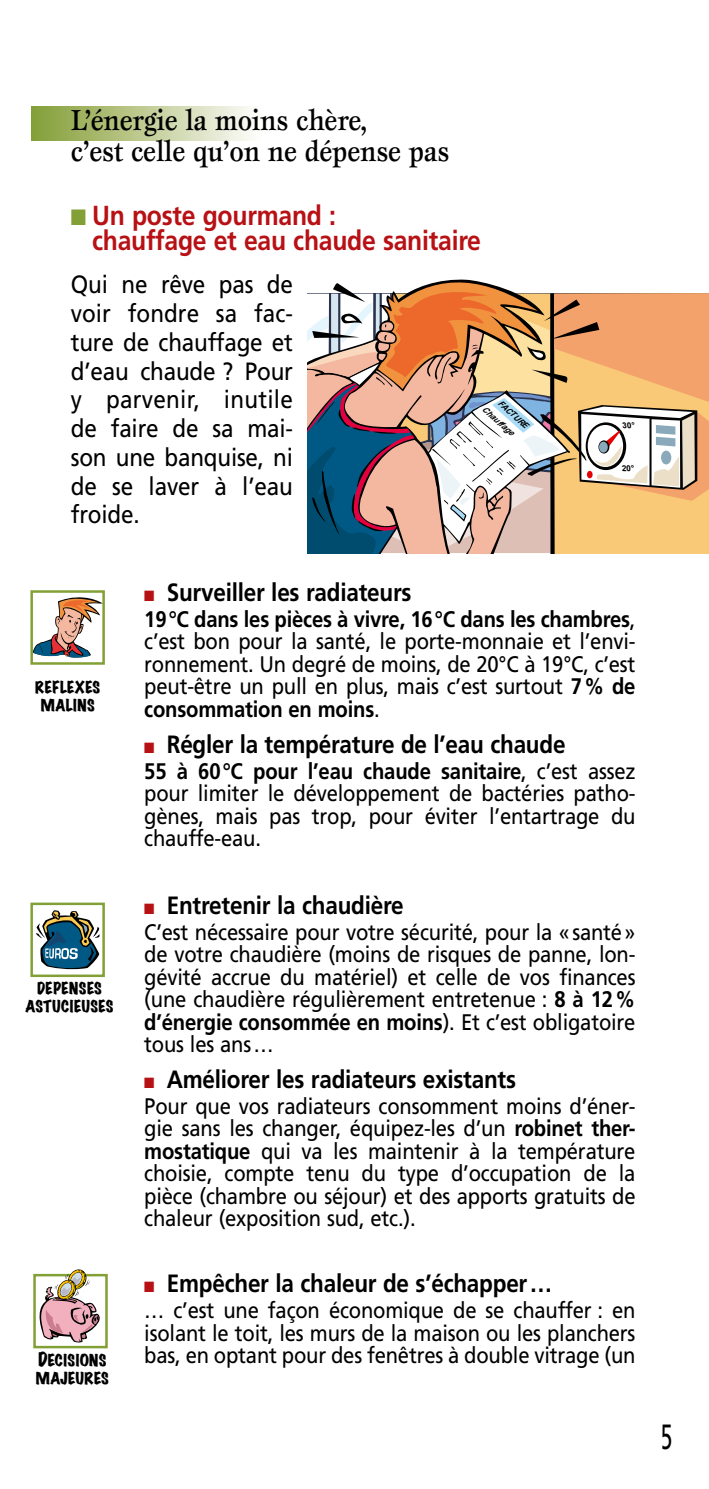
<style>
.page{position:relative;width:709px;height:1489px;background:#fff}
.page>*{position:absolute;margin:0;border:0;box-sizing:border-box;transform-origin:0 0}
.t1{font:35px "Frutiger";color:#000;scale:.6 1}
.t2{font:500 30px/31.2px "Esprit";letter-spacing:-.01em;color:#000;scale:.9 1}
.t3{font:700 27.5px/25px "Frutiger";letter-spacing:-.01em;color:#b81115;scale:.9 1}
.t4{font:700 25px "Frutiger";letter-spacing:-.01em;color:#000;scale:.9 1}
.t5{font:25px/28.8px "Frutiger";letter-spacing:-.01em;color:#000;text-align:justify;scale:.9 1}
.t6{font:22.5px/22.5px "Frutiger";letter-spacing:-.01em;color:#000;text-align:justify;scale:.9 1}
.t7{font:expanded 15px/18px "Marker Felt";letter-spacing:.03em;color:#000;text-align:center}
.t8{font:italic 700 8.5px "Arial";color:#000;scale:.94 1}
.t9{font:italic 700 8.25px "Arial";color:#000}
.s1{color:#82a035}
.s2{font-size:17.5px}
.s3{color:#b81115}
.s4{font-weight:700}
</style>
<div class="page">
<div style="left:31px;top:106px;width:234px;height:35px;background:linear-gradient(to right,#839d34,#fffefe)"></div>
<svg style="left:36px;top:910px;width:63px;height:59px"></svg>
<div style="left:30px;top:902px;width:75px;height:75px;border:2px solid #82a035"></div>
<svg style="left:33px;top:597px;width:69px;height:60px"></svg>
<div style="left:30px;top:590px;width:75px;height:74px;border:2px solid #82a035"></div>
<div style="left:33px;top:1273px;width:75px;height:75px;border:2px solid #82a035"></div>
<svg style="left:40px;top:1269px;width:60px;height:73px"></svg>
<svg style="left:307px;top:279px;width:402px;height:274px"></svg>
<h2 class="t2" style="left:71px;top:104px;width:422px">L’énergie la moins chère,<br>c’est celle qu’on ne dépense pas</h2>
<p class="t3" style="left:92px;top:203px;width:433px;text-indent:-21px"><span class="s1">■</span> Un poste gourmand :<br>chauffage et eau chaude sanitaire</p>
<p class="t5" style="left:71px;top:270px;width:248px">Qui ne rêve pas de voir fondre sa fac&shy;ture de chauffage et d’eau chaude ? Pour y parvenir, inutile de faire de sa mai&shy;son une banquise, ni de se laver à l’eau froide.</p>
<p class="t8" style="left:503px;top:397px;width:41px;rotate:42deg">FACTURE</p>
<p class="t9" style="left:487px;top:404px;width:41px;rotate:41deg">Chauffage</p>
<p class="t7" style="left:35px;top:677px;width:67px">REFLEXES<br>MALINS</p>
<p class="t7" style="left:26px;top:979px;width:89px">DEPENSES<br>ASTUCIEUSES</p>
<p class="t7" style="left:36px;top:1350px;width:75px;text-align:left"><span class="s2">D</span>ECISIONS<br>MAJEURES</p>
<p class="t4" style="left:144px;top:577px;width:298px"><span class="s3">■</span> Surveiller les radiateurs</p>
<p class="t6" style="left:144px;top:607px;width:547px"><span class="s4">19°C dans les pièces à vivre, 16°C dans les chambres</span>, c’est bon pour la santé, le porte-monnaie et l’envi&shy;ronnement. Un degré de moins, de 20°C à 19°C, c’est peut-être un pull en plus, mais c’est surtout <span class="s4">7% de consommation en moins</span>.</p>
<p class="t4" style="left:144px;top:729px;width:469px"><span class="s3">■</span> Régler la température de l’eau chaude</p>
<p class="t6" style="left:144px;top:759px;width:547px"><span class="s4">55 à 60°C pour l’eau chaude sanitaire</span>, c’est assez pour limiter le développement de bactéries patho&shy;gènes, mais pas trop, pour éviter l’entartrage du chauffe-eau.</p>
<p class="t4" style="left:144px;top:890px;width:290px"><span class="s3">■</span> Entretenir la chaudière</p>
<p class="t6" style="left:144px;top:920px;width:547px">C’est nécessaire pour votre sécurité, pour la «santé» de votre chaudière (moins de risques de panne, lon&shy;gévité accrue du matériel) et celle de vos finances (une chaudière régulièrement entretenue : <span class="s4">8 à 12% d’énergie consommée en moins</span>). Et c’est obligatoire tous les ans…</p>
<p class="t4" style="left:144px;top:1064px;width:414px"><span class="s3">■</span> Améliorer les radiateurs existants</p>
<p class="t6" style="left:144px;top:1094px;width:547px">Pour que vos radiateurs consomment moins d’éner&shy;gie sans les changer, équipez-les d’un <span class="s4">robinet ther&shy;mostatique</span> qui va les maintenir à la température choisie, compte tenu du type d’occupation de la pièce (chambre ou séjour) et des apports gratuits de chaleur (exposition sud, etc.).</p>
<p class="t4" style="left:144px;top:1268px;width:455px"><span class="s3">■</span> Empêcher la chaleur de s’échapper…</p>
<p class="t6" style="left:144px;top:1298px;width:547px">… c’est une façon économique de se chauffer : en isolant le toit, les murs de la maison ou les planchers bas, en optant pour des fenêtres à double vitrage (un</p>
<h1 class="t1" style="left:660px;top:1415px;width:21px">5</h1>
</div>
